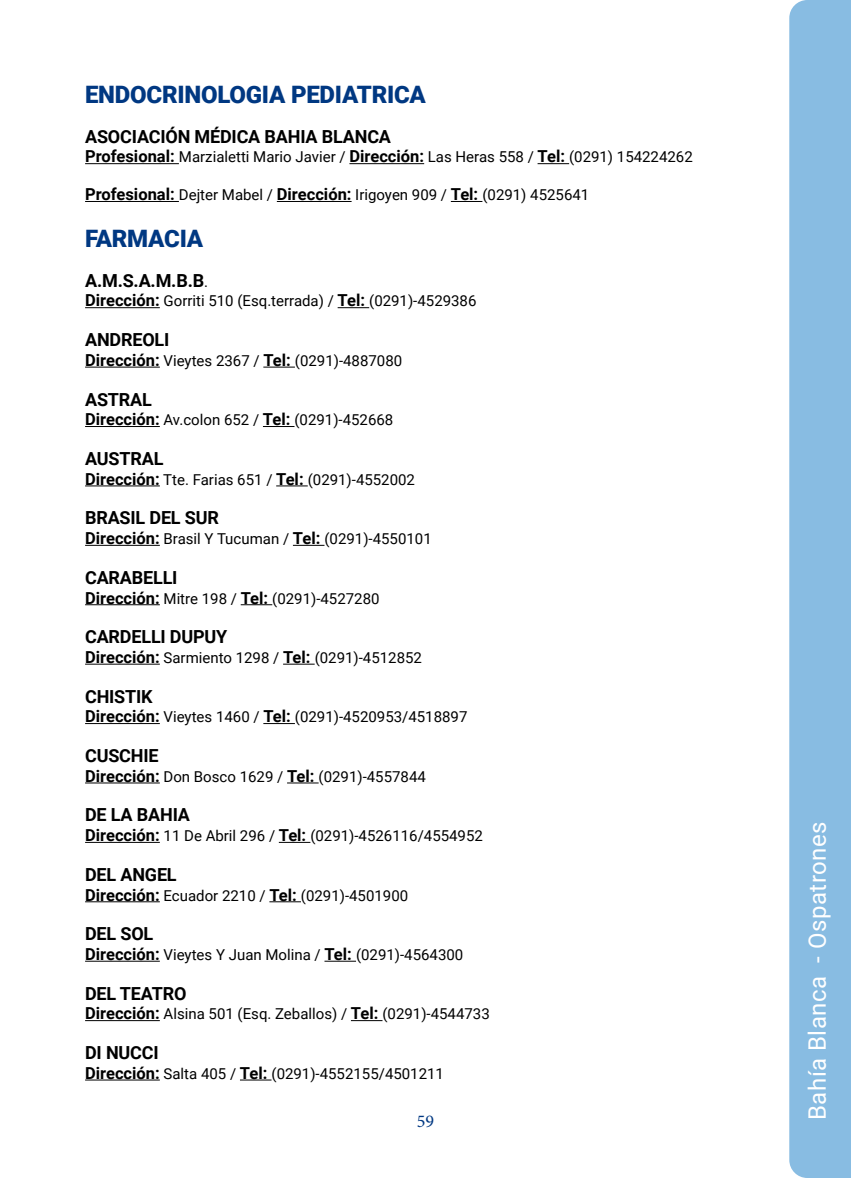
<style>
.page{position:relative;width:851px;height:1178px;background:#fff}
.page>*{position:absolute;margin:0;border:0;box-sizing:border-box;transform-origin:0 0}
.t1{font:900 24px "Roboto";letter-spacing:-.01em;color:#003882}
.t2{font:24px "Roboto";letter-spacing:.02em;color:#fff}
.t3{font:700 18px "Roboto";letter-spacing:-.01em;color:#000}
.t4{font:18px "Minion Pro";color:#003882}
.t5{font:15px "Roboto";color:#000}
.s1{font-weight:700;font-size:16.5px}
.s2{font-weight:400;font-size:15px}
</style>
<div class="page">
<div style="left:789px;top:0;width:61px;height:1178px;background:#88bce2"></div>
<hr style="left:85px;top:163px;width:94px;height:1px;background:#000">
<hr style="left:349px;top:163px;width:75px;height:1px;background:#000">
<hr style="left:537px;top:163px;width:32px;height:1px;background:#000">
<hr style="left:85px;top:201px;width:94px;height:1px;background:#000">
<hr style="left:277px;top:201px;width:74px;height:1px;background:#000">
<hr style="left:451px;top:201px;width:31px;height:1px;background:#000">
<hr style="left:85px;top:307px;width:75px;height:1px;background:#000">
<hr style="left:337px;top:307px;width:32px;height:1px;background:#000">
<hr style="left:85px;top:367px;width:75px;height:1px;background:#000">
<hr style="left:263px;top:367px;width:32px;height:1px;background:#000">
<hr style="left:85px;top:426px;width:75px;height:1px;background:#000">
<hr style="left:263px;top:426px;width:31px;height:1px;background:#000">
<hr style="left:85px;top:485px;width:75px;height:1px;background:#000">
<hr style="left:276px;top:485px;width:32px;height:1px;background:#000">
<hr style="left:85px;top:545px;width:75px;height:1px;background:#000">
<hr style="left:293px;top:545px;width:31px;height:1px;background:#000">
<hr style="left:85px;top:604px;width:75px;height:1px;background:#000">
<hr style="left:241px;top:604px;width:31px;height:1px;background:#000">
<hr style="left:85px;top:664px;width:75px;height:1px;background:#000">
<hr style="left:283px;top:664px;width:31px;height:1px;background:#000">
<hr style="left:85px;top:723px;width:75px;height:1px;background:#000">
<hr style="left:263px;top:723px;width:32px;height:1px;background:#000">
<hr style="left:85px;top:782px;width:75px;height:1px;background:#000">
<hr style="left:287px;top:782px;width:31px;height:1px;background:#000">
<hr style="left:85px;top:842px;width:75px;height:1px;background:#000">
<hr style="left:279px;top:842px;width:31px;height:1px;background:#000">
<hr style="left:85px;top:901px;width:75px;height:1px;background:#000">
<hr style="left:269px;top:901px;width:32px;height:1px;background:#000">
<hr style="left:85px;top:961px;width:75px;height:1px;background:#000">
<hr style="left:324px;top:961px;width:32px;height:1px;background:#000">
<hr style="left:85px;top:1020px;width:75px;height:1px;background:#000">
<hr style="left:351px;top:1020px;width:31px;height:1px;background:#000">
<hr style="left:85px;top:1079px;width:75px;height:1px;background:#000">
<hr style="left:240px;top:1079px;width:31px;height:1px;background:#000">
<h1 class="t1" style="left:85px;top:78px;width:342px">ENDOCRINOLOGIA PEDIATRICA</h1>
<p class="t3" style="left:85px;top:124px;width:307px">ASOCIACIÓN MÉDICA BAHIA BLANCA</p>
<p class="t5" style="left:85px;top:147px;width:609px"><span class="s1">Profesional:</span> Marzialetti Mario Javier / <span class="s1">Dirección:</span> Las Heras 558 / <span class="s1">Tel:</span> (0291) 154224262</p>
<p class="t5" style="left:85px;top:184px;width:505px"><span class="s1">Profesional:</span> Dejter Mabel / <span class="s1">Dirección:</span> Irigoyen 909 / <span class="s1">Tel:</span> (0291) 4525641</p>
<h1 class="t1" style="left:85px;top:222px;width:120px">FARMACIA</h1>
<p class="t3" style="left:85px;top:268px;width:124px">A.M.S.A.M.B.B<span class="s2">.</span></p>
<p class="t5" style="left:85px;top:291px;width:393px"><span class="s1">Dirección:</span> Gorriti 510 (Esq.terrada) / <span class="s1">Tel:</span> (0291)-4529386</p>
<p class="t3" style="left:85px;top:327px;width:86px">ANDREOLI</p>
<p class="t5" style="left:85px;top:350px;width:318px"><span class="s1">Dirección:</span> Vieytes 2367 / <span class="s1">Tel:</span> (0291)-4887080</p>
<p class="t3" style="left:85px;top:386px;width:68px">ASTRAL</p>
<p class="t5" style="left:85px;top:409px;width:310px"><span class="s1">Dirección:</span> Av.colon 652 / <span class="s1">Tel:</span> (0291)-452668</p>
<p class="t3" style="left:85px;top:446px;width:80px">AUSTRAL</p>
<p class="t5" style="left:85px;top:469px;width:331px"><span class="s1">Dirección:</span> Tte. Farias 651 / <span class="s1">Tel:</span> (0291)-4552002</p>
<p class="t3" style="left:85px;top:505px;width:135px">BRASIL DEL SUR</p>
<p class="t5" style="left:85px;top:528px;width:348px"><span class="s1">Dirección:</span> Brasil Y Tucuman / <span class="s1">Tel:</span> (0291)-4550101</p>
<p class="t3" style="left:85px;top:565px;width:94px">CARABELLI</p>
<p class="t5" style="left:85px;top:588px;width:296px"><span class="s1">Dirección:</span> Mitre 198 / <span class="s1">Tel:</span> (0291)-4527280</p>
<p class="t3" style="left:85px;top:624px;width:144px">CARDELLI DUPUY</p>
<p class="t5" style="left:85px;top:647px;width:338px"><span class="s1">Dirección:</span> Sarmiento 1298 / <span class="s1">Tel:</span> (0291)-4512852</p>
<p class="t3" style="left:85px;top:683px;width:69px">CHISTIK</p>
<p class="t5" style="left:85px;top:706px;width:384px"><span class="s1">Dirección:</span> Vieytes 1460 / <span class="s1">Tel:</span> (0291)-4520953/4518897</p>
<p class="t3" style="left:85px;top:743px;width:75px">CUSCHIE</p>
<p class="t5" style="left:85px;top:766px;width:342px"><span class="s1">Dirección:</span> Don Bosco 1629 / <span class="s1">Tel:</span> (0291)-4557844</p>
<p class="t3" style="left:85px;top:802px;width:106px">DE LA BAHIA</p>
<p class="t5" style="left:85px;top:825px;width:399px"><span class="s1">Dirección:</span> 11 De Abril 296 / <span class="s1">Tel:</span> (0291)-4526116/4554952</p>
<p class="t3" style="left:85px;top:862px;width:93px">DEL ANGEL</p>
<p class="t5" style="left:85px;top:885px;width:324px"><span class="s1">Dirección:</span> Ecuador 2210 / <span class="s1">Tel:</span> (0291)-4501900</p>
<p class="t3" style="left:85px;top:921px;width:70px">DEL SOL</p>
<p class="t5" style="left:85px;top:944px;width:379px"><span class="s1">Dirección:</span> Vieytes Y Juan Molina / <span class="s1">Tel:</span> (0291)-4564300</p>
<p class="t3" style="left:85px;top:980px;width:103px">DEL TEATRO</p>
<p class="t5" style="left:85px;top:1003px;width:406px"><span class="s1">Dirección:</span> Alsina 501 (Esq. Zeballos) / <span class="s1">Tel:</span> (0291)-4544733</p>
<p class="t3" style="left:85px;top:1040px;width:75px">DI NUCCI</p>
<p class="t5" style="left:85px;top:1063px;width:360px"><span class="s1">Dirección:</span> Salta 405 / <span class="s1">Tel:</span> (0291)-4552155/4501211</p>
<p class="t4" style="left:417px;top:1109px;width:19px">59</p>
<h1 class="t2" style="left:800px;top:1120px;width:300px;rotate:-90deg">Bahía Blanca - Ospatrones</h1>
</div>
